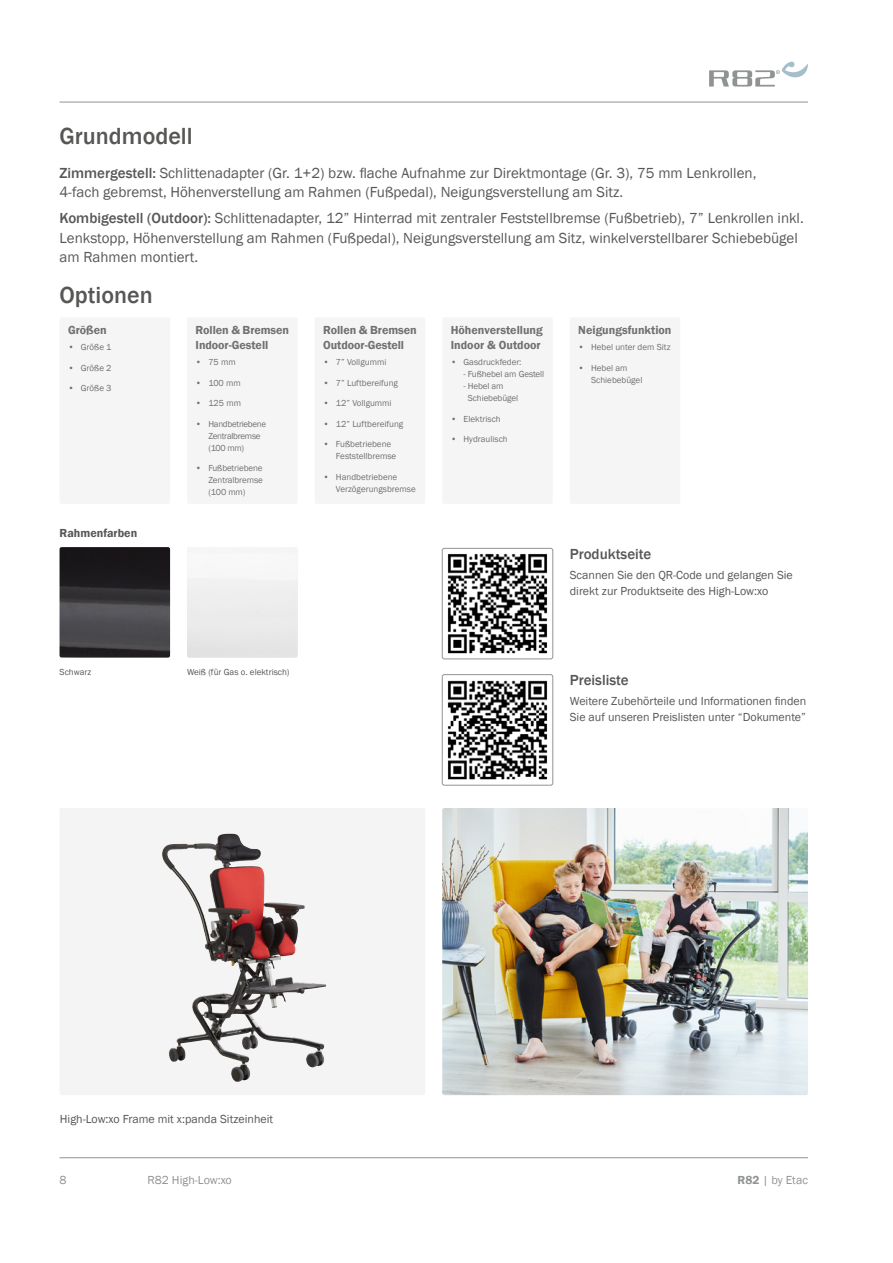
<style>
.page{position:relative;width:893px;height:1263px;background:#fff}
.page>*{position:absolute;margin:0;border:0;box-sizing:border-box;transform-origin:0 0}
.t1{font:500 24px "Franklin Gothic";color:#575756}
.t2{font:15px/19.5px "Franklin Gothic";color:#575756}
.t3{font:500 15px "Franklin Gothic";color:#575756}
.t4{font:12px/15.8px "Franklin Gothic";color:#575756}
.t5{font:600 12px/15px "Franklin Gothic";color:#575756}
.t6{font:12px "Franklin Gothic";color:#909394}
.t7{font:9px/12px "Franklin Gothic";color:#575756}
.t8{font:9px/12px "Franklin Gothic";letter-spacing:-.03em;color:#575756}
.s1{font-weight:500}
.s2{font-weight:600}
</style>
<div class="page">
<img style="left:60px;top:547px;width:110px;height:111px">
<img style="left:442px;top:548px;width:111px;height:111px">
<div style="left:442px;top:548px;width:111px;height:111px;border:1px solid #909394;border-radius:2px"></div>
<img style="left:442px;top:680px;width:111px;height:105px">
<div style="left:442px;top:674px;width:111px;height:111px;border:1px solid #909394;border-radius:2px"></div>
<hr style="left:60px;top:102px;width:748px;height:1px;background:#909394">
<hr style="left:60px;top:1157px;width:748px;height:1px;background:#909394">
<svg style="left:709px;top:62px;width:99px;height:25px"></svg>
<div style="left:60px;top:317px;width:110px;height:187px;background:#f4f4f4;border-radius:2px"></div>
<div style="left:187px;top:317px;width:111px;height:187px;background:#f4f4f4;border-radius:2px"></div>
<div style="left:315px;top:317px;width:110px;height:187px;background:#f4f4f4;border-radius:2px"></div>
<div style="left:442px;top:317px;width:111px;height:187px;background:#f4f4f4;border-radius:2px"></div>
<div style="left:570px;top:317px;width:110px;height:187px;background:#f4f4f4;border-radius:2px"></div>
<div style="left:60px;top:808px;width:365px;height:287px;background:#f4f4f4;border-radius:2px"></div>
<img style="left:162px;top:834px;width:78px;height:228px">
<img style="left:442px;top:808px;width:366px;height:287px">
<h1 class="t1" style="left:60px;top:122px;width:135px">Grundmodell</h1>
<p class="t2" style="left:60px;top:163px;width:698px"><span class="s1">Zimmergestell:</span> Schlittenadapter (Gr. 1+2) bzw. flache Aufnahme zur Direktmontage (Gr. 3), 75 mm Lenkrollen,<br>4-fach gebremst, Höhenverstellung am Rahmen (Fußpedal), Neigungsverstellung am Sitz.</p>
<p class="t2" style="left:60px;top:209px;width:746px"><span class="s1">Kombigestell (Outdoor):</span> Schlittenadapter, 12” Hinterrad mit zentraler Feststellbremse (Fußbetrieb), 7” Lenkrollen inkl.<br>Lenkstopp, Höhenverstellung am Rahmen (Fußpedal), Neigungsverstellung am Sitz, winkelverstellbarer Schiebebügel am Rahmen montiert.</p>
<h1 class="t1" style="left:60px;top:280px;width:95px">Optionen</h1>
<p class="t5" style="left:68px;top:323px;width:40px">Größen</p>
<p class="t7" style="left:68px;top:341px;width:45px">• Größe 1</p>
<p class="t7" style="left:68px;top:362px;width:45px">• Größe 2</p>
<p class="t7" style="left:68px;top:382px;width:45px">• Größe 3</p>
<p class="t5" style="left:60px;top:525px;width:79px">Rahmenfarben</p>
<p class="t5" style="left:196px;top:323px;width:95px">Rollen &amp; Bremsen<br>Indoor-Gestell</p>
<p class="t7" style="left:196px;top:356px;width:42px">• 75 mm</p>
<p class="t7" style="left:196px;top:377px;width:47px">• 100 mm</p>
<p class="t7" style="left:196px;top:397px;width:47px">• 125 mm</p>
<p class="t8" style="left:208px;top:418px;width:59px;text-indent:-13px">• Handbetriebene<br>Zentralbremse (100 mm)</p>
<p class="t7" style="left:208px;top:462px;width:56px;text-align:justify;text-indent:-13px">• Fußbetriebene Zentralbremse (100 mm)</p>
<p class="t5" style="left:323px;top:323px;width:95px">Rollen &amp; Bremsen<br>Outdoor-Gestell</p>
<p class="t7" style="left:323px;top:356px;width:65px">• 7” Vollgummi</p>
<p class="t7" style="left:323px;top:377px;width:76px">• 7” Luftbereifung</p>
<p class="t7" style="left:323px;top:397px;width:70px">• 12” Vollgummi</p>
<p class="t7" style="left:323px;top:418px;width:82px">• 12” Luftbereifung</p>
<p class="t7" style="left:336px;top:438px;width:62px;text-indent:-13px">• Fußbetriebene<br>Feststellbremse</p>
<p class="t7" style="left:336px;top:471px;width:81px;text-indent:-13px">• Handbetriebene<br>Verzögerungsbremse</p>
<p class="t7" style="left:60px;top:666px;width:33px">Schwarz</p>
<p class="t7" style="left:187px;top:666px;width:104px">Weiß (für Gas o. elektrisch)</p>
<p class="t5" style="left:451px;top:323px;width:94px">Höhenverstellung<br>Indoor &amp; Outdoor</p>
<p class="t7" style="left:451px;top:356px;width:72px">• Gasdruckfeder:</p>
<p class="t7" style="left:463px;top:368px;width:82px">- Fußhebel am Gestell</p>
<p class="t7" style="left:468px;top:380px;width:52px;text-indent:-4px">- Hebel am<br>Schiebebügel</p>
<p class="t7" style="left:451px;top:413px;width:51px">• Elektrisch</p>
<p class="t7" style="left:451px;top:433px;width:59px">• Hydraulisch</p>
<p class="t5" style="left:578px;top:323px;width:95px">Neigungsfunktion</p>
<p class="t7" style="left:578px;top:341px;width:94px">• Hebel unter dem Sitz</p>
<p class="t7" style="left:591px;top:362px;width:53px;text-indent:-13px">• Hebel am<br>Schiebebügel</p>
<p class="t3" style="left:570px;top:545px;width:83px">Produktseite</p>
<p class="t4" style="left:570px;top:567px;width:225px">Scannen Sie den QR-Code und gelangen Sie direkt zur Produktseite des High-Low:xo</p>
<p class="t3" style="left:570px;top:670px;width:60px">Preisliste</p>
<p class="t4" style="left:570px;top:693px;width:238px">Weitere Zubehörteile und Informationen finden<br>Sie auf unseren Preislisten unter “Dokumente”</p>
<p class="t4" style="left:60px;top:1112px;width:215px">High-Low:xo Frame mit x:panda Sitzeinheit</p>
<p class="t6" style="left:60px;top:1173px;width:9px">8</p>
<p class="t6" style="left:148px;top:1173px;width:86px">R82 High-Low:xo</p>
<p class="t6" style="left:737px;top:1173px;width:72px"><span class="s2">R82</span> | by Etac</p>
</div>
